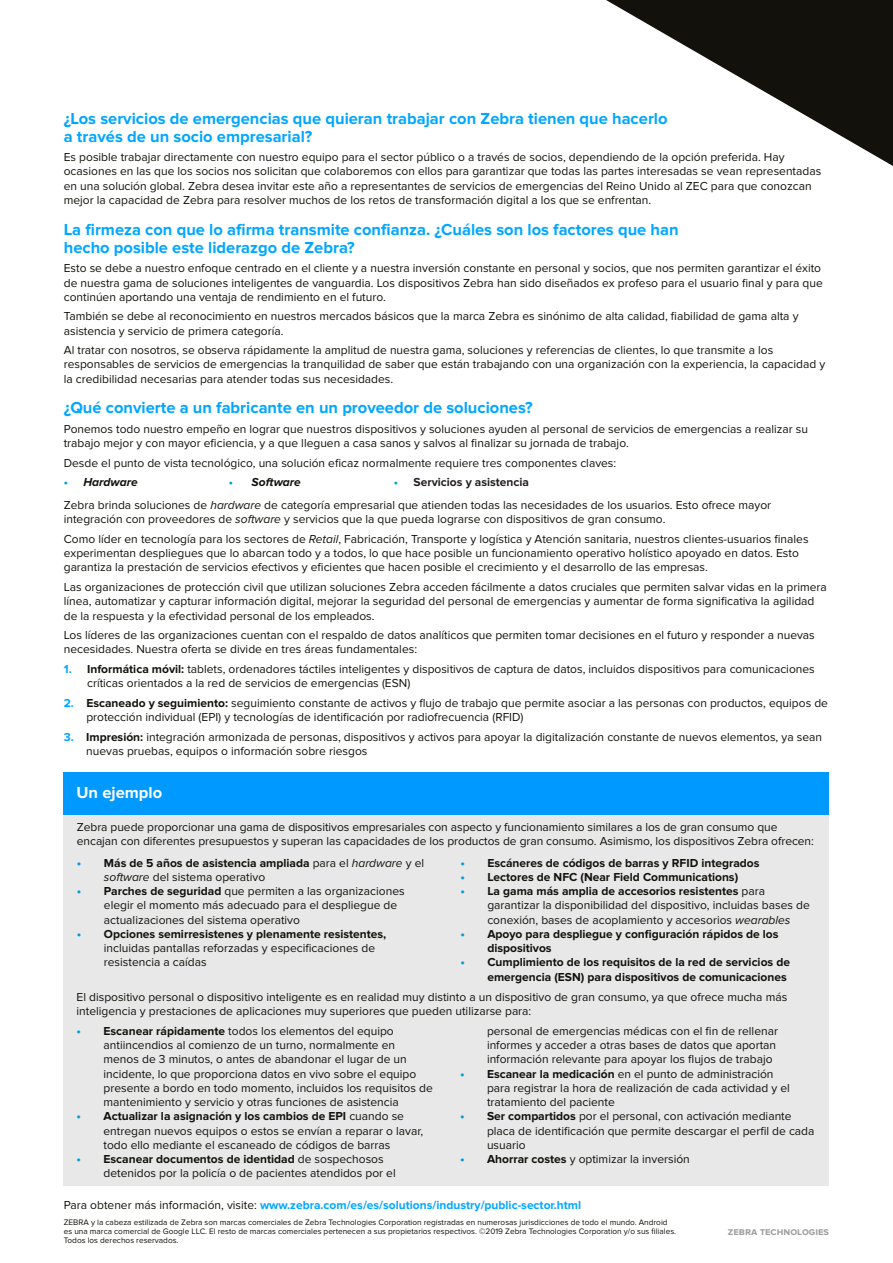
<style>
.page{position:relative;width:893px;height:1263px;background:#fff}
.page>*{position:absolute;margin:0;border:0;box-sizing:border-box;transform-origin:0 0}
.t1{font:700 16.5px/18px "Proxima Nova";color:#00a7ff}
.t2{font:700 16.5px "Proxima Nova";color:#fff}
.t3{font:12px/14.2px "Proxima Nova";color:#12110c}
.t4{font:700 12px/14.2px "Proxima Nova";color:#12110c}
.t5{font:700 12px "Proxima Nova";color:#00a7ff}
.t6{font:700 12px "Proxima Nova";color:#231f20}
.t7{font:italic 700 12px "Proxima Nova";color:#12110c}
.t8{font:700 10.5px "Proxima Nova";color:#a19e9e}
.t9{font:8.25px/9px "Proxima Nova";color:#12110c}
.s1{font-style:normal;color:#009cda}
.s2{color:#009cda}
.s3{font-style:italic}
.s4{font-weight:700;color:#00a7ff}
.s5{font-weight:700}
.s6{font-size:12.75px;color:#009cda}
.s7{font-weight:400}
.s8{font-weight:400;font-style:italic}
.s9{font-weight:700;font-size:12.75px;color:#009cda}
.s10{font-weight:400;color:#12110c}
</style>
<div class="page">
<svg style="left:606px;top:0;width:287px;height:166px"></svg>
<div style="left:64px;top:784px;width:765px;height:402px;background:#e8e8e9"></div>
<div style="left:64px;top:772px;width:765px;height:42px;background:#09f"></div>
<p class="t1" style="left:64px;top:109px;width:605px">¿Los servicios de emergencias que quieran trabajar con Zebra tienen que hacerlo a través de un socio empresarial?</p>
<p class="t3" style="left:64px;top:150px;width:759px">Es posible trabajar directamente con nuestro equipo para el sector público o a través de socios, dependiendo de la opción preferida. Hay ocasiones en las que los socios nos solicitan que colaboremos con ellos para garantizar que todas las partes interesadas se vean representadas en una solución global. Zebra desea invitar este año a representantes de servicios de emergencias del Reino Unido al ZEC para que conozcan mejor la capacidad de Zebra para resolver muchos de los retos de transformación digital a los que se enfrentan.</p>
<p class="t1" style="left:64px;top:221px;width:616px">La firmeza con que lo afirma transmite confianza. ¿Cuáles son los factores que han hecho posible este liderazgo de Zebra?</p>
<p class="t3" style="left:64px;top:261px;width:760px">Esto se debe a nuestro enfoque centrado en el cliente y a nuestra inversión constante en personal y socios, que nos permiten garantizar el éxito de nuestra gama de soluciones inteligentes de vanguardia. Los dispositivos Zebra han sido diseñados ex profeso para el usuario final y para que continúen aportando una ventaja de rendimiento en el futuro.</p>
<p class="t3" style="left:64px;top:309px;width:736px">También se debe al reconocimiento en nuestros mercados básicos que la marca Zebra es sinónimo de alta calidad, fiabilidad de gama alta y asistencia y servicio de primera categoría.</p>
<p class="t3" style="left:64px;top:343px;width:763px">Al tratar con nosotros, se observa rápidamente la amplitud de nuestra gama, soluciones y referencias de clientes, lo que transmite a los responsables de servicios de emergencias la tranquilidad de saber que están trabajando con una organización con la experiencia, la capacidad y la credibilidad necesarias para atender todas sus necesidades.</p>
<p class="t1" style="left:64px;top:399px;width:470px">¿Qué convierte a un fabricante en un proveedor de soluciones?</p>
<p class="t3" style="left:64px;top:422px;width:746px">Ponemos todo nuestro empeño en lograr que nuestros dispositivos y soluciones ayuden al personal de servicios de emergencias a realizar su trabajo mejor y con mayor eficiencia, y a que lleguen a casa sanos y salvos al finalizar su jornada de trabajo.</p>
<p class="t3" style="left:64px;top:456px;width:554px">Desde el punto de vista tecnológico, una solución eficaz normalmente requiere tres componentes claves:</p>
<p class="t7" style="left:64px;top:476px;width:76px"><span class="s1">•</span> Hardware</p>
<p class="t7" style="left:229px;top:476px;width:74px"><span class="s1">•</span> Software</p>
<p class="t6" style="left:394px;top:475px;width:137px"><span class="s2">•</span> Servicios y asistencia</p>
<p class="t3" style="left:64px;top:498px;width:709px">Zebra brinda soluciones de <span class="s3">hardware</span> de categoría empresarial que atienden todas las necesidades de los usuarios. Esto ofrece mayor integración con proveedores de <span class="s3">software</span> y servicios que la que pueda lograrse con dispositivos de gran consumo.</p>
<p class="t3" style="left:64px;top:532px;width:746px">Como líder en tecnología para los sectores de <span class="s3">Retail</span>, Fabricación, Transporte y logística y Atención sanitaria, nuestros clientes-usuarios finales experimentan despliegues que lo abarcan todo y a todos, lo que hace posible un funcionamiento operativo holístico apoyado en datos. Esto garantiza la prestación de servicios efectivos y eficientes que hacen posible el crecimiento y el desarrollo de las empresas.</p>
<p class="t3" style="left:64px;top:580px;width:764px">Las organizaciones de protección civil que utilizan soluciones Zebra acceden fácilmente a datos cruciales que permiten salvar vidas en la primera línea, automatizar y capturar información digital, mejorar la seguridad del personal de emergencias y aumentar de forma significativa la agilidad de la respuesta y la efectividad personal de los empleados.</p>
<p class="t3" style="left:64px;top:628px;width:753px">Los líderes de las organizaciones cuentan con el respaldo de datos analíticos que permiten tomar decisiones en el futuro y responder a nuevas necesidades. Nuestra oferta se divide en tres áreas fundamentales:</p>
<p class="t3" style="left:87px;top:662px;width:729px;text-indent:-23px"><span class="s4">1.</span> <span class="s5">Informática móvil:</span> tablets, ordenadores táctiles inteligentes y dispositivos de captura de datos, incluidos dispositivos para comunicaciones críticas orientados a la red de servicios de emergencias (ESN)</p>
<p class="t3" style="left:86px;top:696px;width:743px;text-indent:-23px"><span class="s4">2.</span> <span class="s5">Escaneado y seguimiento:</span> seguimiento constante de activos y flujo de trabajo que permite asociar a las personas con productos, equipos de protección individual (EPI) y tecnologías de identificación por radiofrecuencia (RFID)</p>
<p class="t3" style="left:86px;top:730px;width:737px;text-indent:-22px"><span class="s4">3.</span> <span class="s5">Impresión:</span> integración armonizada de personas, dispositivos y activos para apoyar la digitalización constante de nuevos elementos, ya sean nuevas pruebas, equipos o información sobre riesgos</p>
<p class="t2" style="left:77px;top:783px;width:87px">Un ejemplo</p>
<p class="t3" style="left:77px;top:820px;width:738px">Zebra puede proporcionar una gama de dispositivos empresariales con aspecto y funcionamiento similares a los de gran consumo que encajan con diferentes presupuestos y superan las capacidades de los productos de gran consumo. Asimismo, los dispositivos Zebra ofrecen:</p>
<p class="t4" style="left:104px;top:856px;width:322px;text-indent:-27px"><span class="s6">•</span> Más de 5 años de asistencia ampliada <span class="s7">para el</span> <span class="s8">hardware</span> <span class="s7">y el </span><span class="s8">software</span> <span class="s7">del sistema operativo</span></p>
<p class="t3" style="left:104px;top:884px;width:302px;text-indent:-27px"><span class="s9">•</span> <span class="s5">Parches de seguridad</span> que permiten a las organizaciones elegir el momento más adecuado para el despliegue de actualizaciones del sistema operativo</p>
<p class="t3" style="left:104px;top:927px;width:284px;text-indent:-27px"><span class="s9">•</span> <span class="s5">Opciones semirresistenes y plenamente resistentes, </span>incluidas pantallas reforzadas y especificaciones de resistencia a caídas</p>
<p class="t4" style="left:460px;top:856px;width:301px"><span class="s6">•</span> Escáneres de códigos de barras y RFID integrados</p>
<p class="t4" style="left:460px;top:870px;width:279px"><span class="s6">•</span> Lectores de NFC (Near Field Communications)</p>
<p class="t3" style="left:487px;top:884px;width:324px;text-indent:-27px"><span class="s9">•</span> <span class="s5">La gama más amplia de accesorios resistentes</span> para garantizar la disponibilidad del dispositivo, incluidas bases de conexión, bases de acoplamiento y accesorios <span class="s3">wearables</span></p>
<p class="t4" style="left:487px;top:927px;width:293px;text-indent:-27px"><span class="s6">•</span> Apoyo para despliegue y configuración rápidos de los dispositivos</p>
<p class="t4" style="left:460px;top:955px;width:331px;text-align:right"><span class="s6">•</span> Cumplimiento de los requisitos de la red de servicios de emergencia (ESN) para dispositivos de comunicaciones</p>
<p class="t3" style="left:77px;top:990px;width:712px">El dispositivo personal o dispositivo inteligente es en realidad muy distinto a un dispositivo de gran consumo, ya que ofrece mucha más inteligencia y prestaciones de aplicaciones muy superiores que pueden utilizarse para:</p>
<p class="t3" style="left:487px;top:1024px;width:292px">personal de emergencias médicas con el fin de rellenar informes y acceder a otras bases de datos que aportan información relevante para apoyar los flujos de trabajo</p>
<p class="t3" style="left:487px;top:1067px;width:304px;text-indent:-27px"><span class="s9">•</span> <span class="s5">Escanear la medicación</span> en el punto de administración para registrar la hora de realización de cada actividad y el tratamiento del paciente</p>
<p class="t3" style="left:487px;top:1109px;width:329px;text-indent:-27px"><span class="s9">•</span> <span class="s5">Ser compartidos</span> por el personal, con activación mediante placa de identificación que permite descargar el perfil de cada usuario</p>
<p class="t3" style="left:460px;top:1152px;width:231px"><span class="s9">•</span> <span class="s5">Ahorrar costes</span> y optimizar la inversión</p>
<p class="t5" style="left:64px;top:1198px;width:519px"><span class="s10">Para obtener más información, visite:</span> www.zebra.com/es/es/solutions/industry/public-sector.html</p>
<p class="t9" style="left:64px;top:1218px;width:614px">ZEBRA y la cabeza estilizada de Zebra son marcas comerciales de Zebra Technologies Corporation registradas en numerosas jurisdicciones de todo el mundo. Android es una marca comercial de Google LLC. El resto de marcas comerciales pertenecen a sus propietarios respectivos. ©2019 Zebra Technologies Corporation y/o sus filiales.<br>Todos los derechos reservados.</p>
<p class="t3" style="left:104px;top:1024px;width:331px;text-indent:-27px"><span class="s9">•</span> <span class="s5">Escanear rápidamente</span> todos los elementos del equipo antiincendios al comienzo de un turno, normalmente en menos de 3 minutos, o antes de abandonar el lugar de un incidente, lo que proporciona datos en vivo sobre el equipo presente a bordo en todo momento, incluidos los requisitos de mantenimiento y servicio y otras funciones de asistencia</p>
<p class="t3" style="left:104px;top:1109px;width:321px;text-indent:-27px"><span class="s9">•</span> <span class="s5">Actualizar la asignación y los cambios de EPI</span> cuando se entregan nuevos equipos o estos se envían a reparar o lavar, todo ello mediante el escaneado de códigos de barras</p>
<p class="t3" style="left:104px;top:1152px;width:294px;text-indent:-27px"><span class="s9">•</span> <span class="s5">Escanear documentos de identidad</span> de sospechosos detenidos por la policía o de pacientes atendidos por el</p>
<p class="t8" style="left:728px;top:1225px;width:103px">zebra technologies</p>
</div>
